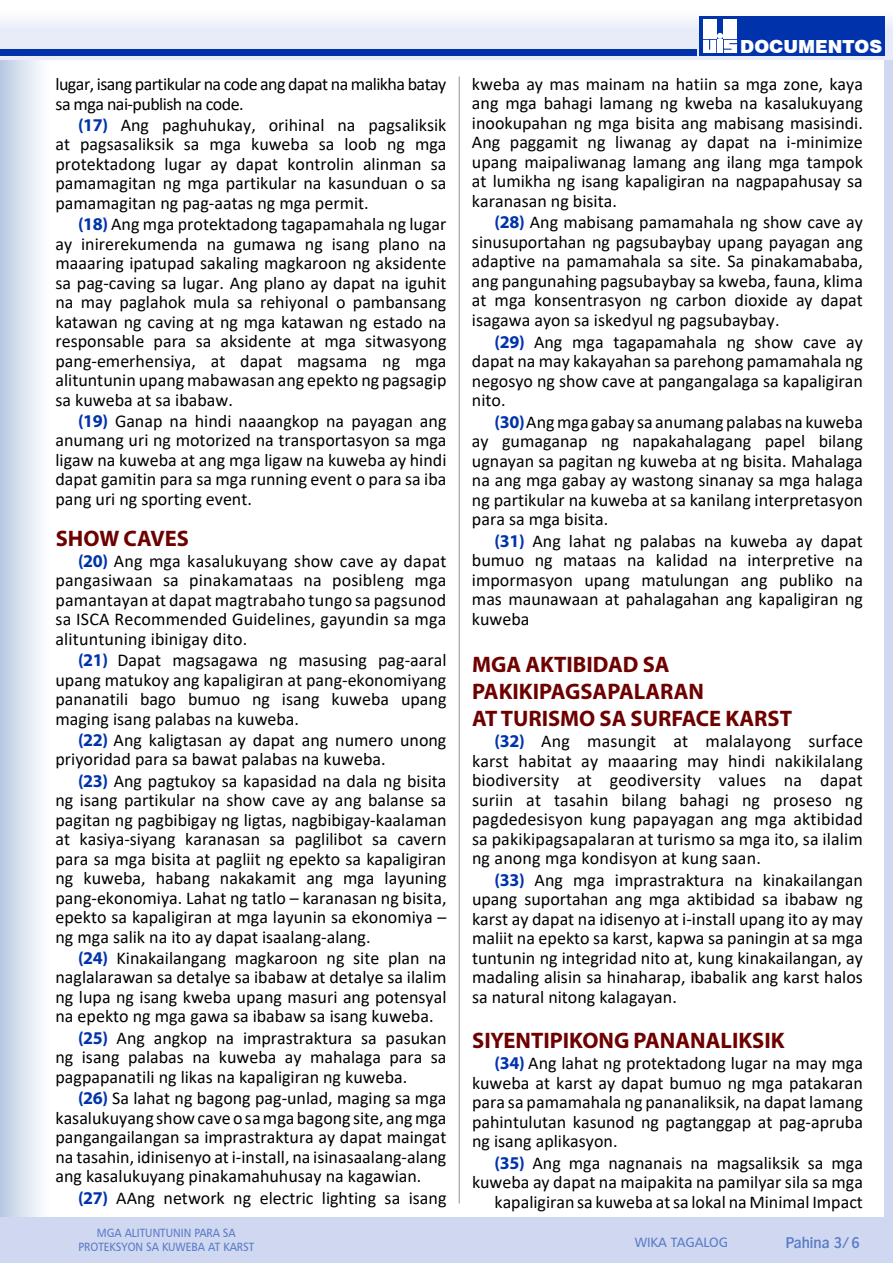
<style>
.page{position:relative;width:893px;height:1263px;background:#fff}
.page>*{position:absolute;margin:0;border:0;box-sizing:border-box;transform-origin:0 0}
.t1{font:700 22.5px/27px "Myriad Pro";color:#6e0000}
.t2{font:18px/19.5px "Calibri";color:#000;text-align:justify}
.t3{font:18px/19.5px "Calibri";letter-spacing:-.03em;color:#000}
.t4{font:900 18px "Swiss 721 BT";color:#fff}
.t5{font:500 15px "Hamburg";color:#597ac7}
.t6{font:13.5px "Humanist 777 BT Roman B";color:#597ac7}
.t7{font:12px/14.4px "Humanist 777 BT Roman B";color:#597ac7;text-align:center;scale:.9 1}
.s1{font-family:"Myriad Pro";font-weight:700;color:#0033ab}
</style>
<div class="page">
<div style="left:0;top:1217px;width:893px;height:46px;background:#cfd8f0"></div>
<div style="left:0;top:59px;width:51px;height:1158px;background:linear-gradient(to right,#bacae3,#fff)"></div>
<div style="left:885px;top:59px;width:8px;height:1159px;background:#cfd8f0"></div>
<svg style="left:0;top:20px;width:893px;height:39px;background:#e8edf8"></svg>
<div style="left:0;top:49px;width:696px;height:7px;background:#0033ab"></div>
<div style="left:699px;top:16px;width:186px;height:40px;background:#0033ab"></div>
<div style="left:703px;top:19px;width:13px;height:20px;background:#fff"></div>
<svg style="left:703px;top:33px;width:34px;height:20px"></svg>
<div style="left:724px;top:19px;width:13px;height:20px;background:#fff"></div>
<hr style="left:459px;top:77px;width:1px;height:1126px;background:#9d9d9c">
<p class="t3" style="left:56px;top:74px;width:392px">lugar, isang partikular na code ang dapat na malikha batay sa mga nai-publish na code.</p>
<p class="t2" style="left:56px;top:115px;width:392px;text-indent:22px"><span class="s1">(17)</span> Ang paghuhukay, orihinal na pagsaliksik at pagsasaliksik sa mga kuweba sa loob ng mga protektadong lugar ay dapat kontrolin alinman sa pamamagitan ng mga partikular na kasunduan o sa pamamagitan ng pag-aatas ng mga permit.</p>
<p class="t2" style="left:56px;top:214px;width:392px;text-indent:22px"><span class="s1">(18)</span> Ang mga protektadong tagapamahala ng lugar ay inirerekumenda na gumawa ng isang plano na maaaring ipatupad sakaling magkaroon ng aksidente sa pag-caving sa lugar. Ang plano ay dapat na iguhit na may paglahok mula sa rehiyonal o pambansang katawan ng caving at ng mga katawan ng estado na responsable para sa aksidente at mga sitwasyong pang-emerhensiya, at dapat magsama ng mga alituntunin upang mabawasan ang epekto ng pagsagip sa kuweba at sa ibabaw.</p>
<p class="t2" style="left:56px;top:411px;width:392px;text-indent:22px"><span class="s1">(19)</span> Ganap na hindi naaangkop na payagan ang anumang uri ng motorized na transportasyon sa mga ligaw na kuweba at ang mga ligaw na kuweba ay hindi dapat gamitin para sa mga running event o para sa iba pang uri ng sporting event.</p>
<p class="t1" style="left:56px;top:524px;width:135px">SHOW CAVES</p>
<p class="t2" style="left:56px;top:551px;width:392px;text-indent:22px"><span class="s1">(20)</span> Ang mga kasalukuyang show cave ay dapat pangasiwaan sa pinakamataas na posibleng mga pamantayan at dapat magtrabaho tungo sa pagsunod sa ISCA Recommended Guidelines, gayundin sa mga alituntuning ibinigay dito.</p>
<p class="t2" style="left:56px;top:650px;width:392px;text-indent:22px"><span class="s1">(21)</span> Dapat magsagawa ng masusing pag-aaral upang matukoy ang kapaligiran at pang-ekonomiyang pananatili bago bumuo ng isang kuweba upang maging isang palabas na kuweba.</p>
<p class="t2" style="left:56px;top:730px;width:392px;text-indent:22px"><span class="s1">(22)</span> Ang kaligtasan ay dapat ang numero unong priyoridad para sa bawat palabas na kuweba.</p>
<p class="t2" style="left:56px;top:770px;width:392px;text-indent:22px"><span class="s1">(23)</span> Ang pagtukoy sa kapasidad na dala ng bisita ng isang partikular na show cave ay ang balanse sa pagitan ng pagbibigay ng ligtas, nagbibigay-kaalaman at kasiya-siyang karanasan sa paglilibot sa cavern para sa mga bisita at pagliit ng epekto sa kapaligiran ng kuweba, habang nakakamit ang mga layuning pang-ekonomiya. Lahat ng tatlo – karanasan ng bisita, epekto sa kapaligiran at mga layunin sa ekonomiya – ng mga salik na ito ay dapat isaalang-alang.</p>
<p class="t2" style="left:56px;top:948px;width:392px;text-indent:22px"><span class="s1">(24)</span> Kinakailangang magkaroon ng site plan na naglalarawan sa detalye sa ibabaw at detalye sa ilalim ng lupa ng isang kweba upang masuri ang potensyal na epekto ng mga gawa sa ibabaw sa isang kuweba.</p>
<p class="t2" style="left:56px;top:1027px;width:392px;text-indent:22px"><span class="s1">(25)</span> Ang angkop na imprastraktura sa pasukan ng isang palabas na kuweba ay mahalaga para sa pagpapanatili ng likas na kapaligiran ng kuweba.</p>
<p class="t2" style="left:56px;top:1088px;width:392px;text-indent:22px"><span class="s1">(26)</span> Sa lahat ng bagong pag-unlad, maging sa mga kasalukuyang show cave o sa mga bagong site, ang mga pangangailangan sa imprastraktura ay dapat maingat na tasahin, idinisenyo at i-install, na isinasaalang-alang ang kasalukuyang pinakamahuhusay na kagawian.</p>
<p class="t2" style="left:78px;top:1187px;width:370px"><span class="s1">(27)</span> AAng network ng electric lighting sa isang</p>
<p class="t7" style="left:79px;top:1225px;width:197px">MGA ALITUNTUNIN PARA SA<br>PROTEKSYON SA KUWEBA AT KARST</p>
<p class="t4" style="left:740px;top:36px;width:143px">DOCUMENTOS</p>
<p class="t2" style="left:472px;top:74px;width:392px">kweba ay mas mainam na hatiin sa mga zone, kaya ang mga bahagi lamang ng kweba na kasalukuyang inookupahan ng mga bisita ang mabisang masisindi.<br>Ang paggamit ng liwanag ay dapat na i-minimize upang maipaliwanag lamang ang ilang mga tampok at lumikha ng isang kapaligiran na nagpapahusay sa karanasan ng bisita.</p>
<p class="t2" style="left:472px;top:212px;width:392px;text-indent:22px"><span class="s1">(28)</span> Ang mabisang pamamahala ng show cave ay sinusuportahan ng pagsubaybay upang payagan ang adaptive na pamamahala sa site. Sa pinakamababa, ang pangunahing pagsubaybay sa kweba, fauna, klima at mga konsentrasyon ng carbon dioxide ay dapat isagawa ayon sa iskedyul ng pagsubaybay.</p>
<p class="t2" style="left:472px;top:331px;width:392px;text-indent:22px"><span class="s1">(29)</span> Ang mga tagapamahala ng show cave ay dapat na may kakayahan sa parehong pamamahala ng negosyo ng show cave at pangangalaga sa kapaligiran nito.</p>
<p class="t2" style="left:472px;top:411px;width:392px;text-indent:22px"><span class="s1">(30)</span> Ang mga gabay sa anumang palabas na kuweba ay gumaganap ng napakahalagang papel bilang ugnayan sa pagitan ng kuweba at ng bisita. Mahalaga na ang mga gabay ay wastong sinanay sa mga halaga ng partikular na kuweba at sa kanilang interpretasyon para sa mga bisita.</p>
<p class="t2" style="left:472px;top:530px;width:392px;text-indent:22px"><span class="s1">(31)</span> Ang lahat ng palabas na kuweba ay dapat bumuo ng mataas na kalidad na interpretive na impormasyon upang matulungan ang publiko na mas maunawaan at pahalagahan ang kapaligiran ng kuweba</p>
<p class="t1" style="left:472px;top:650px;width:321px">MGA AKTIBIDAD SA<br>PAKIKIPAGSAPALARAN<br>AT TURISMO SA SURFACE KARST</p>
<p class="t2" style="left:472px;top:731px;width:392px;text-indent:22px"><span class="s1">(32)</span> Ang masungit at malalayong surface karst habitat ay maaaring may hindi nakikilalang biodiversity at geodiversity values na dapat suriin at tasahin bilang bahagi ng proseso ng pagdedesisyon kung papayagan ang mga aktibidad sa pakikipagsapalaran at turismo sa mga ito, sa ilalim ng anong mga kondisyon at kung saan.</p>
<p class="t2" style="left:472px;top:869px;width:392px;text-indent:22px"><span class="s1">(33)</span> Ang mga imprastraktura na kinakailangan upang suportahan ang mga aktibidad sa ibabaw ng karst ay dapat na idisenyo at i-install upang ito ay may maliit na epekto sa karst, kapwa sa paningin at sa mga tuntunin ng integridad nito at, kung kinakailangan, ay madaling alisin sa hinaharap, ibabalik ang karst halos sa natural nitong kalagayan.</p>
<p class="t1" style="left:472px;top:1026px;width:314px">SIYENTIPIKONG PANANALIKSIK</p>
<p class="t2" style="left:472px;top:1053px;width:392px;text-indent:22px"><span class="s1">(34)</span> Ang lahat ng protektadong lugar na may mga kuweba at karst ay dapat bumuo ng mga patakaran para sa pamamahala ng pananaliksik, na dapat lamang pahintulutan kasunod ng pagtanggap at pag-apruba ng isang aplikasyon.</p>
<p class="t2" style="left:472px;top:1153px;width:392px;text-align:right"><span class="s1">(35)</span> Ang mga nagnanais na magsaliksik sa mga kuweba ay dapat na maipakita na pamilyar sila sa mga kapaligiran sa kuweba at sa lokal na Minimal Impact</p>
<p class="t6" style="left:635px;top:1234px;width:95px">WIKA TAGALOG</p>
<p class="t5" style="left:786px;top:1232px;width:75px">Pahina 3/6</p>
</div>
